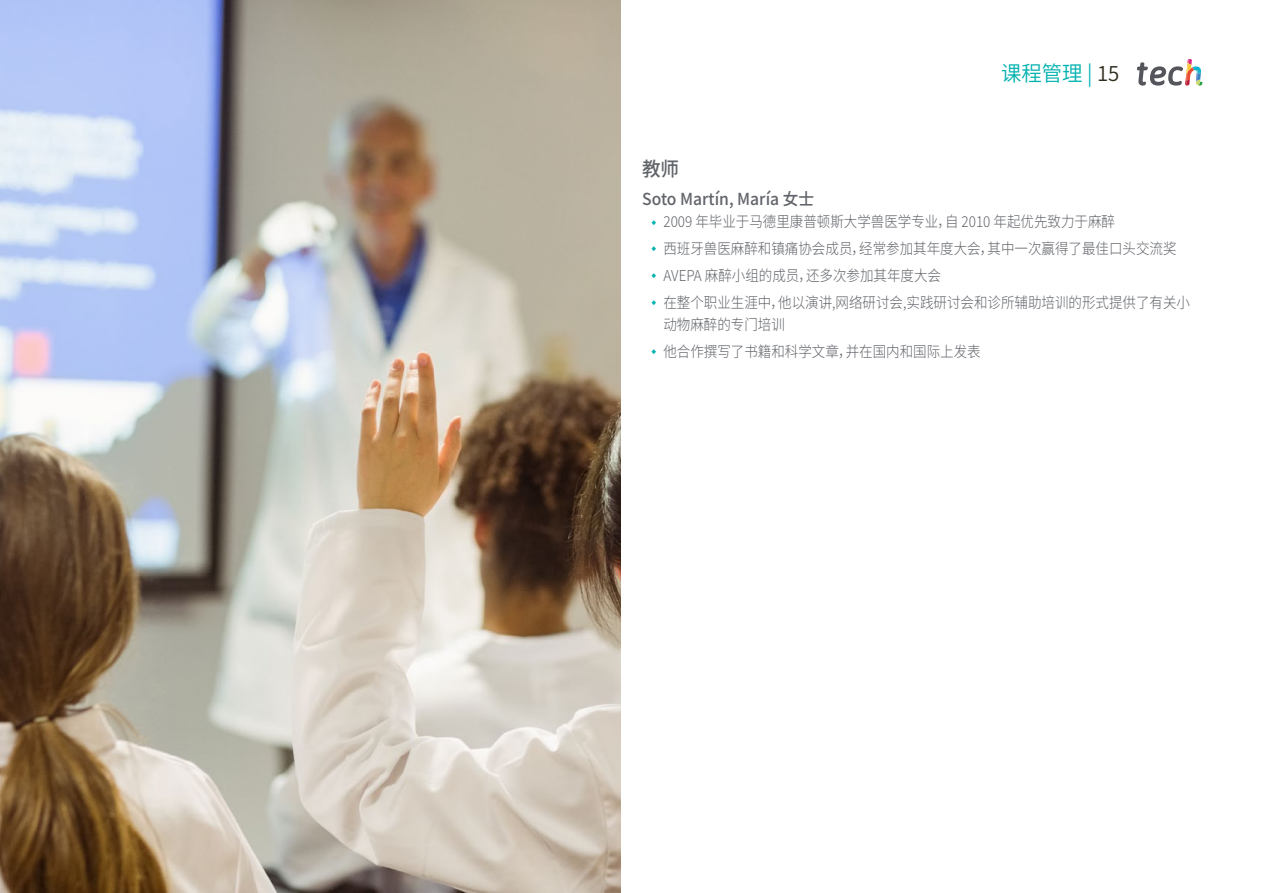
<style>
.page{position:relative;width:1263px;height:893px;background:#fff}
.page>*{position:absolute;margin:0;border:0;box-sizing:border-box;transform-origin:0 0}
.t1{font:21px "Source Han Sans CN";color:#00b2af}
.t2{font:500 19.5px "Source Han Sans CN";color:#61646a;scale:.95 1}
.t3{font:500 16.5px "Source Han Sans CN";color:#61646a;scale:.95 1}
.t4{font:300 15px/26.7px "Source Han Sans CN";color:#61646a;scale:.9 1}
.s1{color:#312e20}
</style>
<div class="page">
<svg style="left:1137px;top:59px;width:65px;height:27px"></svg>
<img style="left:0;top:0;width:621px;height:893px">
<h1 class="t1" style="left:1001px;top:61px;width:120px">课程管理 | <span class="s1">15</span></h1>
<h2 class="t2" style="left:642px;top:158px;width:41px">教师</h2>
<p class="t3" style="left:642px;top:190px;width:182px">Soto Martín, María 女士</p>
<p class="t4" style="left:663px;top:209px;width:587px">2009 年毕业于马德里康普顿斯大学兽医学专业，自 2010 年起优先致力于麻醉<br>西班牙兽医麻醉和镇痛协会成员，经常参加其年度大会，其中一次赢得了最佳口头交流奖AVEPA 麻醉小组的成员，还多次参加其年度大会<br>在整个职业生涯中，他以演讲,网络研讨会,实践研讨会和诊所辅助培训的形式提供了有关小</p>
<p class="t4" style="left:663px;top:312px;width:354px">动物麻醉的专门培训<br>他合作撰写了书籍和科学文章，并在国内和国际上发表</p>
</div>
